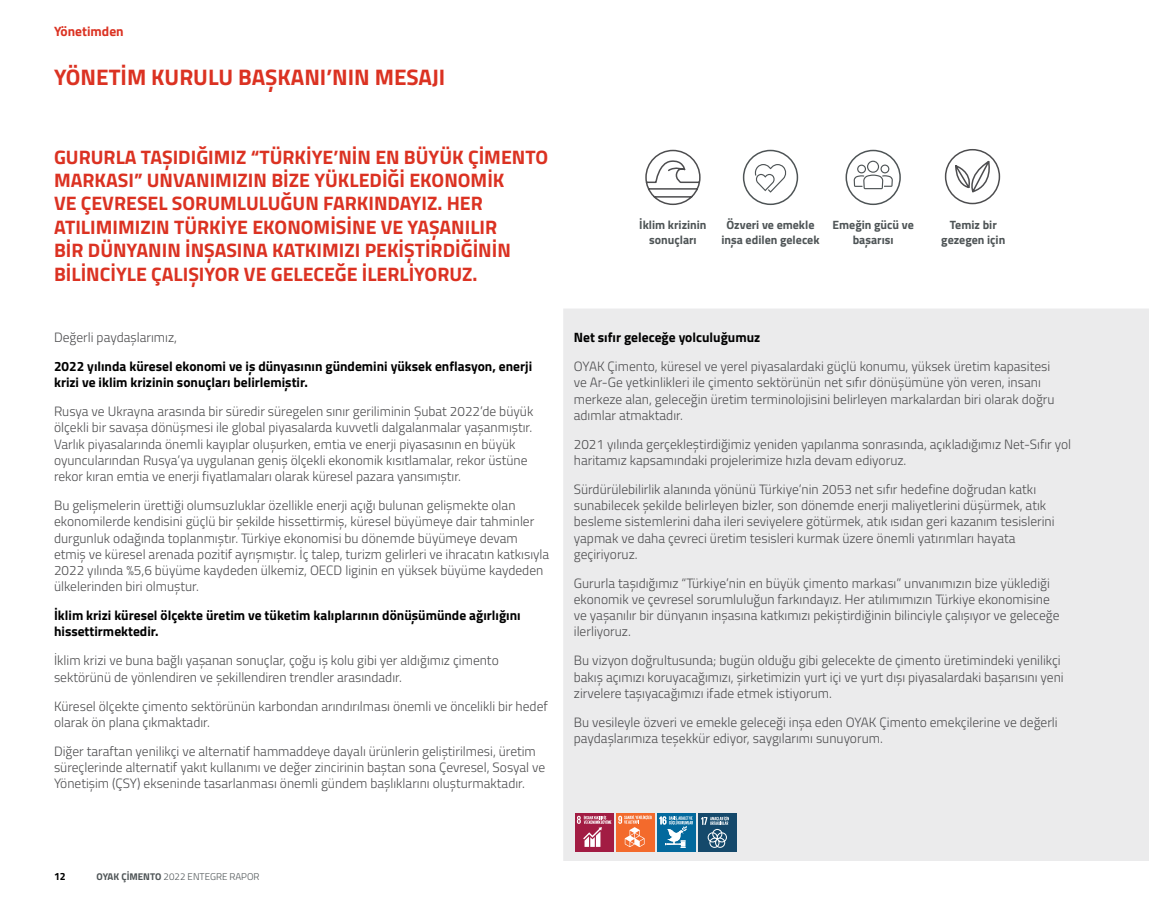
<style>
.page{position:relative;width:1149px;height:915px;background:#fff}
.page>*{position:absolute;margin:0;border:0;box-sizing:border-box;transform-origin:0 0}
.t1{font:700 22.5px "Titillium";color:#db3222}
.t2{font:700 19.5px/23.4px "Titillium";color:#db3222}
.t3{font:300 13.5px/16.2px "Titillium";color:#4d4d4f}
.t4{font:700 13.5px/16.2px "Titillium";color:#000}
.t5{font:700 13.5px "Titillium";color:#db3222}
.t6{font:700 12px/14.4px "Titillium";color:#4e5456;text-align:center}
.t7{font:700 10.5px "Titillium";color:#000}
.t8{font:300 9.75px "Titillium";color:#4e5456}
.s1{font-weight:700}
</style>
<div class="page">
<div style="left:563px;top:309px;width:585px;height:551px;background:#ebebec"></div>
<svg style="left:853px;top:161px;width:39px;height:28px"></svg>
<div style="left:845px;top:150px;width:55px;height:55px;border:2px solid #4e5456;border-radius:50%"></div>
<svg style="left:754px;top:164px;width:32px;height:28px"></svg>
<div style="left:742px;top:150px;width:56px;height:55px;border:2px solid #4e5456;border-radius:50%"></div>
<svg style="left:944px;top:149px;width:56px;height:56px"></svg>
<svg style="left:645px;top:149px;width:56px;height:57px"></svg>
<div style="left:575px;top:812px;width:38px;height:38px;background:#a21c43"></div>
<svg style="left:576px;top:815px;width:35px;height:31px"></svg>
<div style="left:616px;top:812px;width:38px;height:38px;background:#f36a2c"></div>
<svg style="left:618px;top:815px;width:34px;height:31px"></svg>
<div style="left:657px;top:812px;width:38px;height:38px;background:#03699d"></div>
<svg style="left:659px;top:816px;width:33px;height:31px"></svg>
<div style="left:698px;top:812px;width:38px;height:38px;background:#15496b"></div>
<svg style="left:701px;top:816px;width:27px;height:31px"></svg>
<p class="t5" style="left:54px;top:21px;width:71px">Yönetimden</p>
<h1 class="t1" style="left:54px;top:60px;width:392px">YÖNETİM KURULU BAŞKANI’NIN MESAJI</h1>
<p class="t2" style="left:54px;top:144px;width:495px">GURURLA TAŞIDIĞIMIZ “TÜRKİYE’NİN EN BÜYÜK ÇİMENTO MARKASI” UNVANIMIZIN BİZE YÜKLEDİĞİ EKONOMİK<br>VE ÇEVRESEL SORUMLULUĞUN FARKINDAYIZ. HER ATILIMIMIZIN TÜRKİYE EKONOMİSİNE VE YAŞANILIR<br>BİR DÜNYANIN İNŞASINA KATKIMIZI PEKİŞTİRDİĞİNİN BİLİNCİYLE ÇALIŞIYOR VE GELECEĞE İLERLİYORUZ.</p>
<p class="t3" style="left:54px;top:328px;width:124px">Değerli paydaşlarımız,</p>
<p class="t4" style="left:54px;top:357px;width:479px">2022 yılında küresel ekonomi ve iş dünyasının gündemini yüksek enflasyon, enerji krizi ve iklim krizinin sonuçları belirlemiştir.</p>
<p class="t3" style="left:54px;top:402px;width:480px">Rusya ve Ukrayna arasında bir süredir süregelen sınır geriliminin Şubat 2022’de büyük ölçekli bir savaşa dönüşmesi ile global piyasalarda kuvvetli dalgalanmalar yaşanmıştır.<br>Varlık piyasalarında önemli kayıplar oluşurken, emtia ve enerji piyasasının en büyük oyuncularından Rusya’ya uygulanan geniş ölçekli ekonomik kısıtlamalar, rekor üstüne rekor kıran emtia ve enerji fiyatlamaları olarak küresel pazara yansımıştır.</p>
<p class="t3" style="left:54px;top:496px;width:496px">Bu gelişmelerin ürettiği olumsuzluklar özellikle enerji açığı bulunan gelişmekte olan ekonomilerde kendisini güçlü bir şekilde hissettirmiş, küresel büyümeye dair tahminler durgunluk odağında toplanmıştır. Türkiye ekonomisi bu dönemde büyümeye devam etmiş ve küresel arenada pozitif ayrışmıştır. İç talep, turizm gelirleri ve ihracatın katkısıyla 2022 yılında %5,6 büyüme kaydeden ülkemiz, OECD liginin en yüksek büyüme kaydeden ülkelerinden biri olmuştur.</p>
<p class="t4" style="left:54px;top:606px;width:468px">İklim krizi küresel ölçekte üretim ve tüketim kalıplarının dönüşümünde ağırlığını hissettirmektedir.</p>
<p class="t3" style="left:54px;top:651px;width:446px">İklim krizi ve buna bağlı yaşanan sonuçlar, çoğu iş kolu gibi yer aldığımız çimento sektörünü de yönlendiren ve şekillendiren trendler arasındadır.</p>
<p class="t3" style="left:54px;top:696px;width:495px">Küresel ölçekte çimento sektörünün karbondan arındırılması önemli ve öncelikli bir hedef olarak ön plana çıkmaktadır.</p>
<p class="t3" style="left:54px;top:742px;width:492px">Diğer taraftan yenilikçi ve alternatif hammaddeye dayalı ürünlerin geliştirilmesi, üretim süreçlerinde alternatif yakıt kullanımı ve değer zincirinin baştan sona Çevresel, Sosyal ve<br>Yönetişim (ÇSY) ekseninde tasarlanması önemli gündem başlıklarını oluşturmaktadır.</p>
<p class="t6" style="left:639px;top:217px;width:69px">İklim krizinin sonuçları</p>
<p class="t6" style="left:721px;top:217px;width:100px">Özveri ve emekle inşa edilen gelecek</p>
<p class="t6" style="left:832px;top:217px;width:83px">Emeğin gücü ve başarısı</p>
<p class="t6" style="left:940px;top:217px;width:66px">Temiz bir gezegen için</p>
<p class="t4" style="left:573px;top:328px;width:188px">Net sıfır geleceğe yolculuğumuz</p>
<p class="t3" style="left:573px;top:357px;width:482px">OYAK Çimento, küresel ve yerel piyasalardaki güçlü konumu, yüksek üretim kapasitesi ve Ar-Ge yetkinlikleri ile çimento sektörünün net sıfır dönüşümüne yön veren, insanı merkeze alan, geleceğin üretim terminolojisini belirleyen markalardan biri olarak doğru adımlar atmaktadır.</p>
<p class="t3" style="left:573px;top:435px;width:498px">2021 yılında gerçekleştirdiğimiz yeniden yapılanma sonrasında, açıkladığımız Net-Sıfır yol haritamız kapsamındaki projelerimize hızla devam ediyoruz.</p>
<p class="t3" style="left:573px;top:480px;width:482px">Sürdürülebilirlik alanında yönünü Türkiye’nin 2053 net sıfır hedefine doğrudan katkı sunabilecek şekilde belirleyen bizler, son dönemde enerji maliyetlerini düşürmek, atık besleme sistemlerini daha ileri seviyelere götürmek, atık ısıdan geri kazanım tesislerini yapmak ve daha çevreci üretim tesisleri kurmak üzere önemli yatırımları hayata geçiriyoruz.</p>
<p class="t3" style="left:573px;top:574px;width:487px">Gururla taşıdığımız “Türkiye’nin en büyük çimento markası” unvanımızın bize yüklediği ekonomik ve çevresel sorumluluğun farkındayız. Her atılımımızın Türkiye ekonomisine ve yaşanılır bir dünyanın inşasına katkımızı pekiştirdiğinin bilinciyle çalışıyor ve geleceğe ilerliyoruz.</p>
<p class="t3" style="left:573px;top:651px;width:491px">Bu vizyon doğrultusunda; bugün olduğu gibi gelecekte de çimento üretimindeki yenilikçi bakış açımızı koruyacağımızı, şirketimizin yurt içi ve yurt dışı piyasalardaki başarısını yeni zirvelere taşıyacağımızı ifade etmek istiyorum.</p>
<p class="t3" style="left:573px;top:713px;width:485px">Bu vesileyle özveri ve emekle geleceği inşa eden OYAK Çimento emekçilerine ve değerli paydaşlarımıza teşekkür ediyor, saygılarımı sunuyorum.</p>
<p class="t7" style="left:54px;top:868px;width:13px">12</p>
<p class="t8" style="left:97px;top:868px;width:164px"><span class="s1">OYAK ÇİMENTO</span> 2022 ENTEGRE RAPOR</p>
</div>
